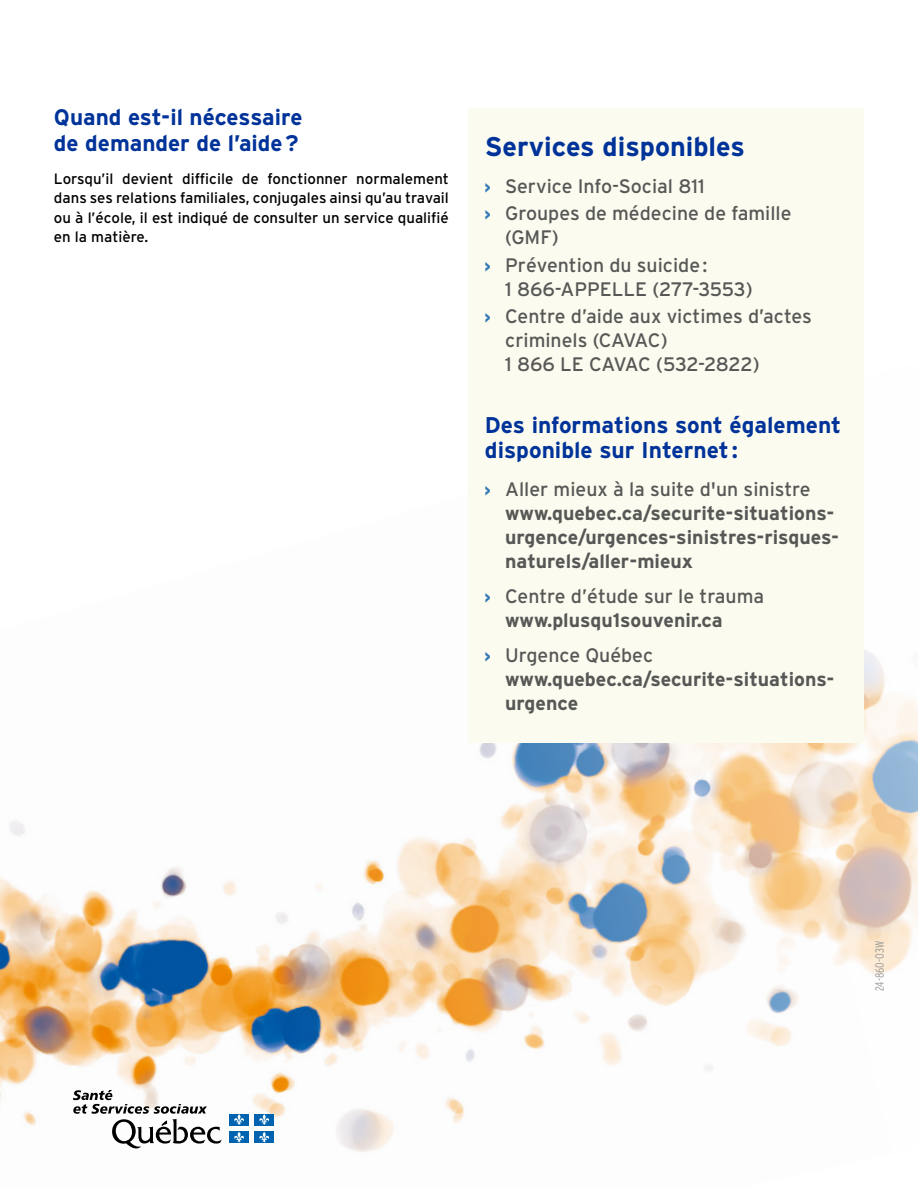
<style>
.page{position:relative;width:918px;height:1188px;background:#fff}
.page>*{position:absolute;margin:0;border:0;box-sizing:border-box;transform-origin:0 0}
.t1{font:700 27px "Interstate";color:#039}
.t2{font:700 22.65px/25.8px "Interstate";color:#039}
.t3{font:700 22.5px/25.5px "Interstate";color:#039}
.t4{font:19.5px/24px "Interstate";color:#575756}
.t5{font:700 19.5px/24px "Interstate";color:#575756}
.t6{font:15px/19.5px "Interstate";color:#000;text-align:justify}
.t7{font:300 12px "Interstate Condensed";color:#9d9d9c}
.s1{font-family:"Interstate Condensed";font-weight:900;font-size:15px;color:#3378b5}
.s2{font-weight:400}
.s3{font-weight:700}
</style>
<div class="page">
<img style="left:0;top:650px;width:918px;height:502px">
<div style="left:468px;top:108px;width:396px;height:635px;background:#fbfbf0"></div>
<svg style="left:73px;top:1090px;width:149px;height:59px"></svg>
<div style="left:229px;top:1114px;width:20px;height:11px;background:#0063af"></div>
<svg style="left:234px;top:1114px;width:10px;height:11px"></svg>
<div style="left:255px;top:1114px;width:19px;height:11px;background:#0063af"></div>
<svg style="left:259px;top:1114px;width:10px;height:11px"></svg>
<div style="left:229px;top:1131px;width:20px;height:12px;background:#0063af"></div>
<svg style="left:234px;top:1132px;width:10px;height:11px"></svg>
<div style="left:255px;top:1131px;width:19px;height:12px;background:#0063af"></div>
<svg style="left:259px;top:1132px;width:10px;height:11px"></svg>
<h2 class="t3" style="left:54px;top:104px;width:250px">Quand est-il nécessaire de demander de l’aide?</h2>
<p class="t6" style="left:54px;top:169px;width:396px">Lorsqu’il devient difficile de fonctionner normalement dans ses relations familiales, conjugales ainsi qu’au travail ou à l’école, il est indiqué de consulter un service qualifié en la matière.</p>
<h2 class="t1" style="left:485px;top:131px;width:262px">Services disponibles</h2>
<p class="t4" style="left:485px;top:174px;width:221px"><span class="s1">&gt;</span> Service Info-Social 811</p>
<p class="t4" style="left:505px;top:201px;width:288px;text-indent:-20px"><span class="s1">&gt;</span> Groupes de médecine de famille (GMF)</p>
<p class="t4" style="left:505px;top:253px;width:249px;text-indent:-20px"><span class="s1">&gt;</span> Prévention du suicide:<br>1 866-APPELLE (277-3553)</p>
<p class="t4" style="left:505px;top:304px;width:308px;text-indent:-20px"><span class="s1">&gt;</span> Centre d’aide aux victimes d’actes criminels (CAVAC)<br>1 866 LE CAVAC (532-2822)</p>
<h2 class="t2" style="left:485px;top:412px;width:358px">Des informations sont également disponible sur Internet :</h2>
<p class="t5" style="left:505px;top:477px;width:336px;text-indent:-20px"><span class="s1">&gt;</span> <span class="s2">Aller mieux à la suite d'un sinistre </span>www.quebec.ca/securite-situations&shy;urgence/urgences-sinistres-risques&shy;naturels/aller-mieux</p>
<p class="t4" style="left:505px;top:584px;width:261px;text-indent:-20px"><span class="s1">&gt;</span> Centre d’étude sur le trauma <span class="s3">www.plusqu1souvenir.ca</span></p>
<p class="t5" style="left:505px;top:643px;width:331px;text-indent:-20px"><span class="s1">&gt;</span> <span class="s2">Urgence Québec </span>www.quebec.ca/securite-situations&shy;urgence</p>
<h2 class="t7" style="left:873px;top:991px;width:51px;rotate:-90deg">24-860-03W</h2>
</div>
